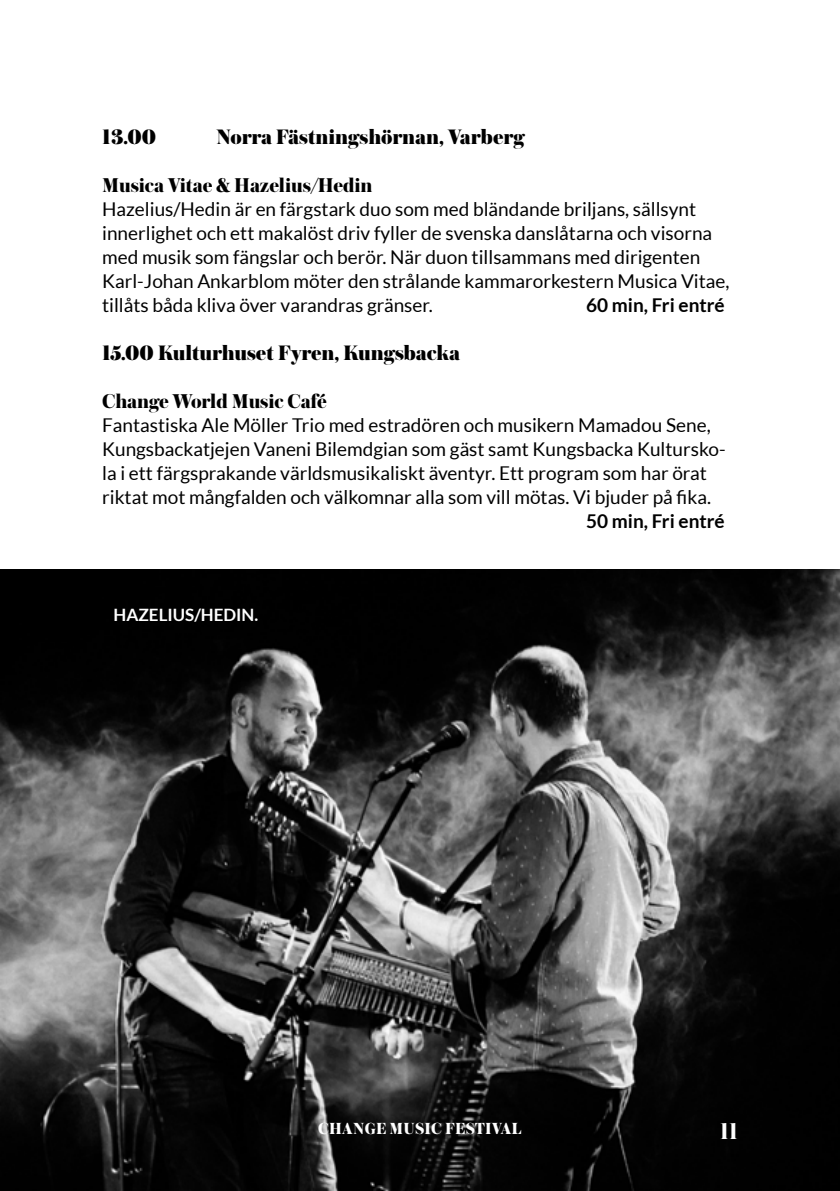
<style>
.page{position:relative;width:840px;height:1191px;background:#fff}
.page>*{position:absolute;margin:0;border:0;box-sizing:border-box;transform-origin:0 0}
.t1{font:700 24px "Austin";color:#fff}
.t2{font:900 22px "Austin";color:#000}
.t3{font:800 21px "Austin";letter-spacing:-.005em;color:#000}
.t4{font:19px/24px "Lato";color:#000}
.t5{font:700 19px "Lato";color:#000}
.t6{font:700 17px "Lato";color:#fff}
.t7{font:800 16.8px "Austin";letter-spacing:.015em;color:#fff}
</style>
<div class="page">
<img style="left:0;top:569px;width:839px;height:622px">
<p class="t2" style="left:102px;top:121px;width:56px">13.00</p>
<p class="t2" style="left:215px;top:121px;width:310px">Norra Fästningshörnan, Varberg</p>
<p class="t3" style="left:102px;top:170px;width:272px">Musica Vitae &amp; Hazelius/Hedin</p>
<p class="t4" style="left:102px;top:197px;width:628px">Hazelius/Hedin är en färgstark duo som med bländande briljans, sällsynt innerlighet och ett makalöst driv fyller de svenska danslåtarna och visorna med musik som fängslar och berör. När duon tillsammans med dirigenten Karl-Johan Ankarblom möter den strålande kammarorkestern Musica Vitae, tillåts båda kliva över varandras gränser.</p>
<p class="t5" style="left:586px;top:294px;width:140px">60 min, Fri entré</p>
<p class="t2" style="left:102px;top:337px;width:359px">15.00 Kulturhuset Fyren, Kungsbacka</p>
<p class="t3" style="left:102px;top:386px;width:226px">Change World Music Café</p>
<p class="t4" style="left:102px;top:413px;width:624px">Fantastiska Ale Möller Trio med estradören och musikern Mamadou Sene, Kungsbackatjejen Vaneni Bilemdgian som gäst samt Kungsbacka Kultursko&shy;la i ett färgsprakande världsmusikaliskt äventyr. Ett program som har örat riktat mot mångfalden och välkomnar alla som vill mötas. Vi bjuder på fika.</p>
<p class="t5" style="left:586px;top:510px;width:140px">50 min, Fri entré</p>
<p class="t6" style="left:113px;top:604px;width:146px">HAZELIUS/HEDIN.</p>
<p class="t7" style="left:318px;top:1116px;width:205px">CHANGE MUSIC FESTIVAL</p>
<p class="t1" style="left:720px;top:1114px;width:19px">11</p>
</div>
